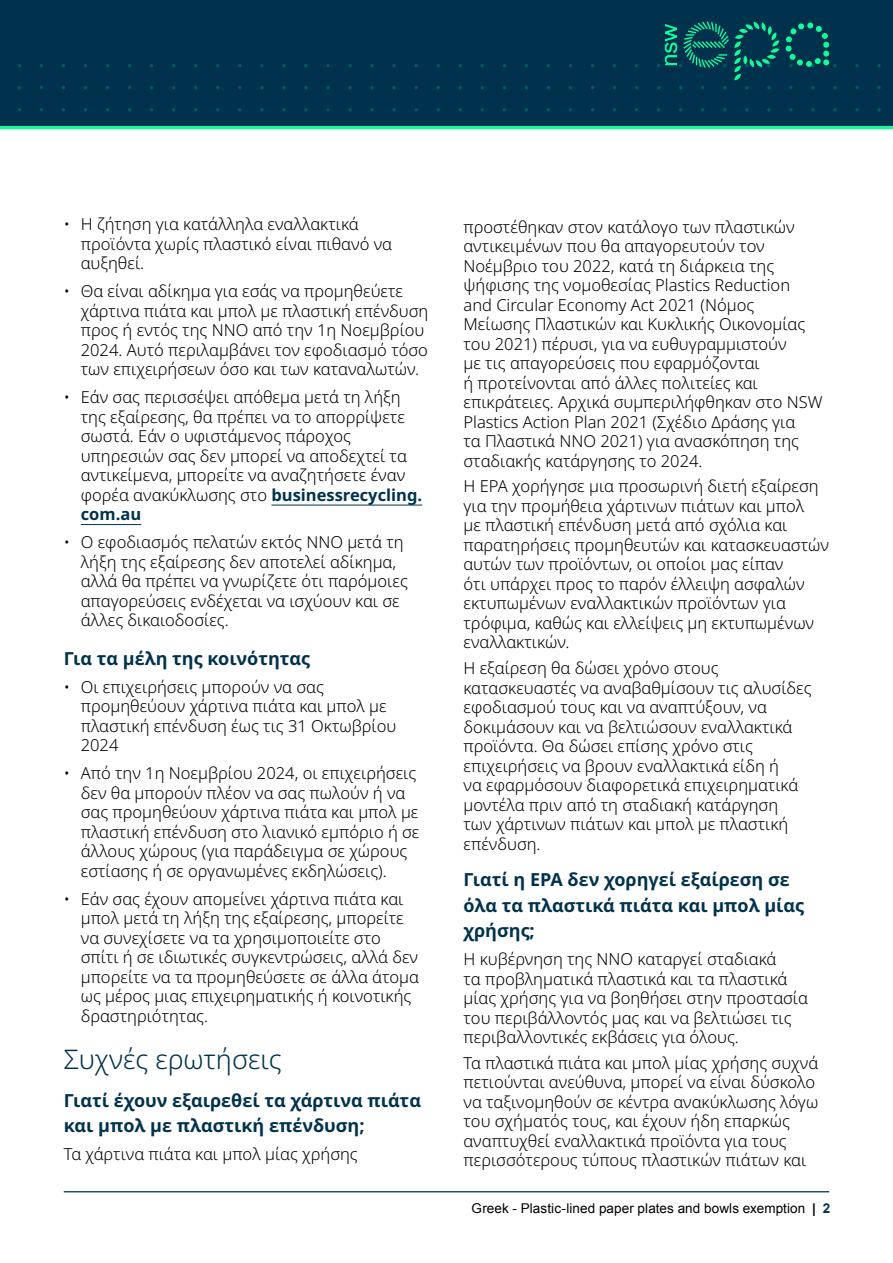
<style>
.page{position:relative;width:893px;height:1263px;background:#fff}
.page>*{position:absolute;margin:0;border:0;box-sizing:border-box;transform-origin:0 0}
.H2_L__blue{font:300 27px "Noto Sans";color:#00324d}
.H3__Blue{font:700 18px/25.5px "Noto Sans";color:#00324d}
.Body{font:300 16.5px/19.5px "Noto Sans";color:#000}
.t1{font:13.5px "Arial";letter-spacing:.005em;color:#000}
.s1{font-weight:700;color:#00324d}
.s2{font-weight:700}
</style>
<div class="page">
<hr style="left:0;top:125px;width:893px;height:4px;background:#0dff9c">
<div style="left:0;top:0;width:893px;height:126px;background:#00324d"></div>
<svg style="left:17px;top:58px;width:864px;height:54px"></svg>
<hr style="left:64px;top:1191px;width:765px;height:1px;background:#00324d">
<svg style="left:665px;top:21px;width:164px;height:59px"></svg>
<hr style="left:271px;top:505px;width:151px;height:1px;background:#00324d">
<hr style="left:81px;top:524px;width:60px;height:1px;background:#00324d">
<p class="Body" style="left:81px;top:215px;width:313px;text-indent:-17px">• Η ζήτηση για κατάλληλα εναλλακτικά προϊόντα χωρίς πλαστικό είναι πιθανό να αυξηθεί.</p>
<p class="Body" style="left:81px;top:282px;width:349px;text-indent:-17px">• Θα είναι αδίκημα για εσάς να προμηθεύετε χάρτινα πιάτα και μπολ με πλαστική επένδυση προς ή εντός της ΝΝΟ από την 1η Νοεμβρίου 2024. Αυτό περιλαμβάνει τον εφοδιασμό τόσο των επιχειρήσεων όσο και των καταναλωτών.</p>
<p class="Body" style="left:81px;top:388px;width:343px;text-indent:-17px">• Εάν σας περισσέψει απόθεμα μετά τη λήξη της εξαίρεσης, θα πρέπει να το απορρίψετε σωστά. Εάν ο υφιστάμενος πάροχος υπηρεσιών σας δεν μπορεί να αποδεχτεί τα αντικείμενα, μπορείτε να αναζητήσετε έναν φορέα ανακύκλωσης στο <span class="s1">businessrecycling. com.au</span></p>
<p class="Body" style="left:81px;top:533px;width:329px;text-indent:-17px">• Ο εφοδιασμός πελατών εκτός ΝΝΟ μετά τη λήξη της εξαίρεσης δεν αποτελεί αδίκημα, αλλά θα πρέπει να γνωρίζετε ότι παρόμοιες απαγορεύσεις ενδέχεται να ισχύουν και σε άλλες δικαιοδοσίες.</p>
<h3 class="H3__Blue" style="left:64px;top:646px;width:248px">Για τα μέλη της κοινότητας</h3>
<p class="Body" style="left:81px;top:677px;width:317px;text-indent:-17px">• Οι επιχειρήσεις μπορούν να σας προμηθεύουν χάρτινα πιάτα και μπολ με πλαστική επένδυση έως τις 31 Οκτωβρίου<br>2024</p>
<p class="Body" style="left:81px;top:764px;width:340px;text-indent:-17px">• Από την 1η Νοεμβρίου 2024, οι επιχειρήσεις δεν θα μπορούν πλέον να σας πωλούν ή να σας προμηθεύουν χάρτινα πιάτα και μπολ με πλαστική επένδυση στο λιανικό εμπόριο ή σε άλλους χώρους (για παράδειγμα σε χώρους εστίασης ή σε οργανωμένες εκδηλώσεις).</p>
<p class="Body" style="left:81px;top:889px;width:340px;text-indent:-17px">• Εάν σας έχουν απομείνει χάρτινα πιάτα και μπολ μετά τη λήξη της εξαίρεσης, μπορείτε να συνεχίσετε να τα χρησιμοποιείτε στο σπίτι ή σε ιδιωτικές συγκεντρώσεις, αλλά δεν μπορείτε να τα προμηθεύσετε σε άλλα άτομα ως μέρος μιας επιχειρηματικής ή κοινοτικής δραστηριότητας.</p>
<h2 class="H2_L__blue" style="left:64px;top:1040px;width:219px">Συχνές ερωτήσεις</h2>
<h3 class="H3__Blue" style="left:64px;top:1088px;width:359px">Γιατί έχουν εξαιρεθεί τα χάρτινα πιάτα και μπολ με πλαστική επένδυση;</h3>
<p class="Body" style="left:64px;top:1145px;width:296px">Τα χάρτινα πιάτα και μπολ μίας χρήσης</p>
<p class="Body" style="left:463px;top:217px;width:361px">προστέθηκαν στον κατάλογο των πλαστικών αντικειμένων που θα απαγορευτούν τον Νοέμβριο του 2022, κατά τη διάρκεια της ψήφισης της νομοθεσίας Plastics Reduction and Circular Economy Act 2021 (Νόμος Μείωσης Πλαστικών και Κυκλικής Οικονομίας του 2021) πέρυσι, για να ευθυγραμμιστούν<br>με τις απαγορεύσεις που εφαρμόζονται<br>ή προτείνονται από άλλες πολιτείες και επικράτειες. Αρχικά συμπεριλήφθηκαν στο NSW Plastics Action Plan 2021 (Σχέδιο Δράσης για<br>τα Πλαστικά ΝΝΟ 2021) για ανασκόπηση της σταδιακής κατάργησης το 2024.</p>
<p class="Body" style="left:463px;top:477px;width:367px">Η EPA χορήγησε μια προσωρινή διετή εξαίρεση για την προμήθεια χάρτινων πιάτων και μπολ<br>με πλαστική επένδυση μετά από σχόλια και παρατηρήσεις προμηθευτών και κατασκευαστών αυτών των προϊόντων, οι οποίοι μας είπαν<br>ότι υπάρχει προς το παρόν έλλειψη ασφαλών εκτυπωμένων εναλλακτικών προϊόντων για τρόφιμα, καθώς και ελλείψεις μη εκτυπωμένων εναλλακτικών.</p>
<p class="Body" style="left:463px;top:659px;width:350px">Η εξαίρεση θα δώσει χρόνο στους κατασκευαστές να αναβαθμίσουν τις αλυσίδες εφοδιασμού τους και να αναπτύξουν, να δοκιμάσουν και να βελτιώσουν εναλλακτικά προϊόντα. Θα δώσει επίσης χρόνο στις επιχειρήσεις να βρουν εναλλακτικά είδη ή<br>να εφαρμόσουν διαφορετικά επιχειρηματικά μοντέλα πριν από τη σταδιακή κατάργηση<br>των χάρτινων πιάτων και μπολ με πλαστική επένδυση.</p>
<h3 class="H3__Blue" style="left:463px;top:867px;width:342px">Γιατί η EPA δεν χορηγεί εξαίρεση σε όλα τα πλαστικά πιάτα και μπολ μίας χρήσης;</h3>
<p class="Body" style="left:463px;top:950px;width:346px">Η κυβέρνηση της ΝΝΟ καταργεί σταδιακά<br>τα προβληματικά πλαστικά και τα πλαστικά μίας χρήσης για να βοηθήσει στην προστασία του περιβάλλοντός μας και να βελτιώσει τις περιβαλλοντικές εκβάσεις για όλους.</p>
<p class="Body" style="left:463px;top:1053px;width:356px">Τα πλαστικά πιάτα και μπολ μίας χρήσης συχνά πετιούνται ανεύθυνα, μπορεί να είναι δύσκολο να ταξινομηθούν σε κέντρα ανακύκλωσης λόγω του σχήματός τους, και έχουν ήδη επαρκώς αναπτυχθεί εναλλακτικά προϊόντα για τους περισσότερους τύπους πλαστικών πιάτων και</p>
<p class="t1" style="left:472px;top:1200px;width:360px">Greek - Plastic-lined paper plates and bowls exemption <span class="s2">|</span> <span class="s1">2</span></p>
</div>
